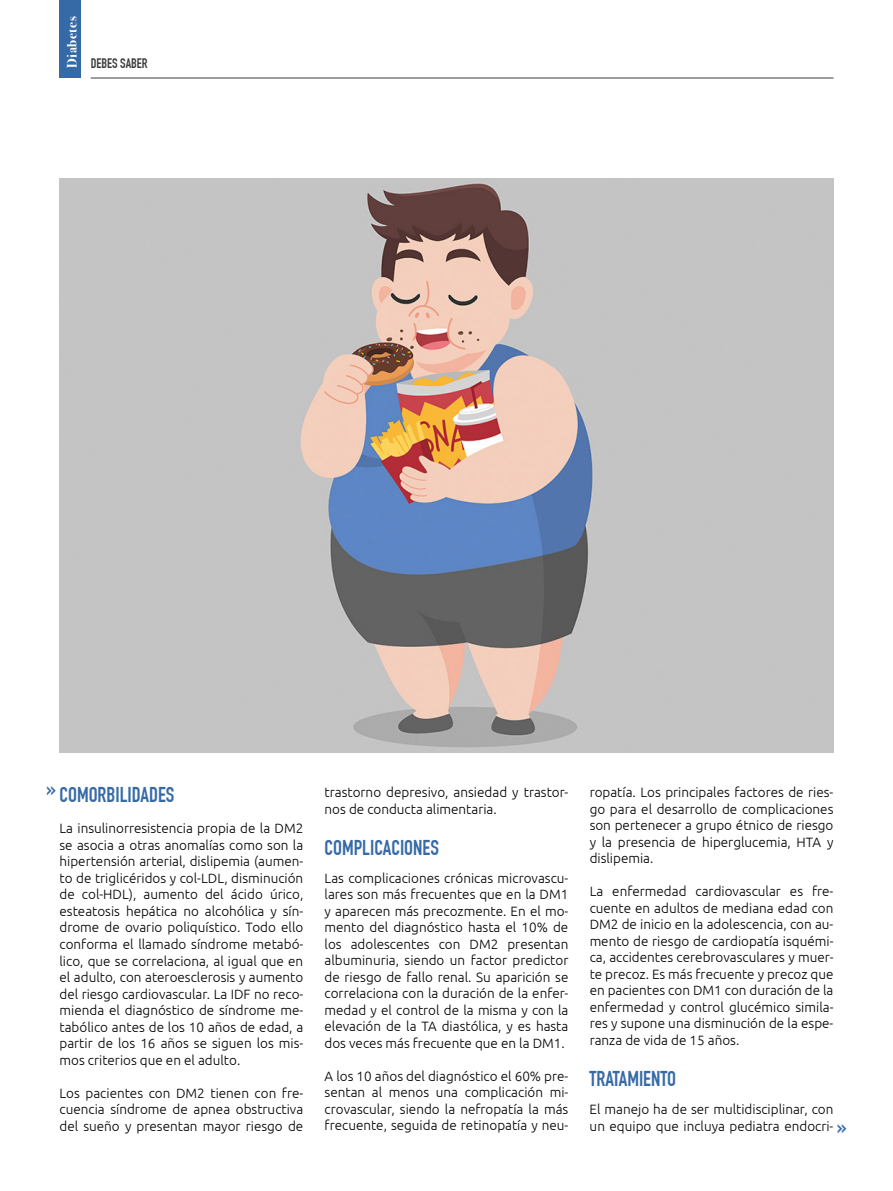
<style>
.page{position:relative;width:893px;height:1191px;background:#fff}
.page>*{position:absolute;margin:0;border:0;box-sizing:border-box;transform-origin:0 0}
.t1{font:22.5px "DIN Engschrift Std";color:#366aa7}
.t2{font:21px "DIN Engschrift Std";color:#366aa7}
.t3{font:300 13.5px/16.5px "Ubuntu";color:#000;text-align:justify}
.t4{font:13.5px "DIN Engschrift Std";color:#3c3c3b}
.t5{font:700 13.5px "Bodoni Svty Two ITCTT";letter-spacing:.04em;color:#fff}
</style>
<div class="page">
<hr style="left:91px;top:78px;width:742px;height:1px;background:#3c3c3b">
<div style="left:60px;top:0;width:21px;height:78px;background:#366aa7"></div>
<img style="left:60px;top:179px;width:773px;height:573px">
<p class="t5" style="left:61px;top:68px;width:53px;rotate:-90deg">Diabetes</p>
<p class="t4" style="left:91px;top:55px;width:58px">DEBES SABER</p>
<h2 class="t2" style="left:60px;top:782px;width:116px">COMORBILIDADES</h2>
<p class="t3" style="left:60px;top:820px;width:245px">La insulinorresistencia propia de la DM2 se asocia a otras anomalías como son la hipertensión arterial, dislipemia (aumen&shy;to de triglicéridos y col-LDL, disminución de col-HDL), aumento del ácido úrico, esteatosis hepática no alcohólica y sín&shy;drome de ovario poliquístico. Todo ello conforma el llamado síndrome metabó&shy;lico, que se correlaciona, al igual que en el adulto, con ateroesclerosis y aumento del riesgo cardiovascular. La IDF no reco&shy;mienda el diagnóstico de síndrome me&shy;tabólico antes de los 10 años de edad, a partir de los 16 años se siguen los mis&shy;mos criterios que en el adulto.</p>
<p class="t3" style="left:60px;top:1084px;width:245px">Los pacientes con DM2 tienen con fre&shy;cuencia síndrome de apnea obstructiva del sueño y presentan mayor riesgo de</p>
<h1 class="t1" style="left:46px;top:776px;width:11px">»</h1>
<p class="t3" style="left:325px;top:783px;width:245px">trastorno depresivo, ansiedad y trastor&shy;nos de conducta alimentaria.</p>
<h2 class="t2" style="left:325px;top:835px;width:116px">COMPLICACIONES</h2>
<p class="t3" style="left:325px;top:869px;width:245px">Las complicaciones crónicas microvascu&shy;lares son más frecuentes que en la DM1 y aparecen más precozmente. En el mo&shy;mento del diagnóstico hasta el 10% de los adolescentes con DM2 presentan albuminuria, siendo un factor predictor de riesgo de fallo renal. Su aparición se correlaciona con la duración de la enfer&shy;medad y el control de la misma y con la elevación de la TA diastólica, y es hasta dos veces más frecuente que en la DM1.</p>
<p class="t3" style="left:325px;top:1067px;width:245px">A los 10 años del diagnóstico el 60% pre&shy;sentan al menos una complicación mi&shy;crovascular, siendo la nefropatía la más frecuente, seguida de retinopatía y neu-</p>
<p class="t3" style="left:590px;top:783px;width:245px">ropatía. Los principales factores de ries&shy;go para el desarrollo de complicaciones son pertenecer a grupo étnico de riesgo y la presencia de hiperglucemia, HTA y dislipemia.</p>
<p class="t3" style="left:590px;top:882px;width:245px">La enfermedad cardiovascular es fre&shy;cuente en adultos de mediana edad con DM2 de inicio en la adolescencia, con au&shy;mento de riesgo de cardiopatía isquémi&shy;ca, accidentes cerebrovasculares y muer&shy;te precoz. Es más frecuente y precoz que en pacientes con DM1 con duración de la enfermedad y control glucémico simila&shy;res y supone una disminución de la espe&shy;ranza de vida de 15 años.</p>
<h2 class="t2" style="left:590px;top:1066px;width:88px">TRATAMIENTO</h2>
<p class="t3" style="left:590px;top:1100px;width:245px">El manejo ha de ser multidisciplinar, con un equipo que incluya pediatra endocri-</p>
<h1 class="t1" style="left:837px;top:1114px;width:11px">»</h1>
</div>
